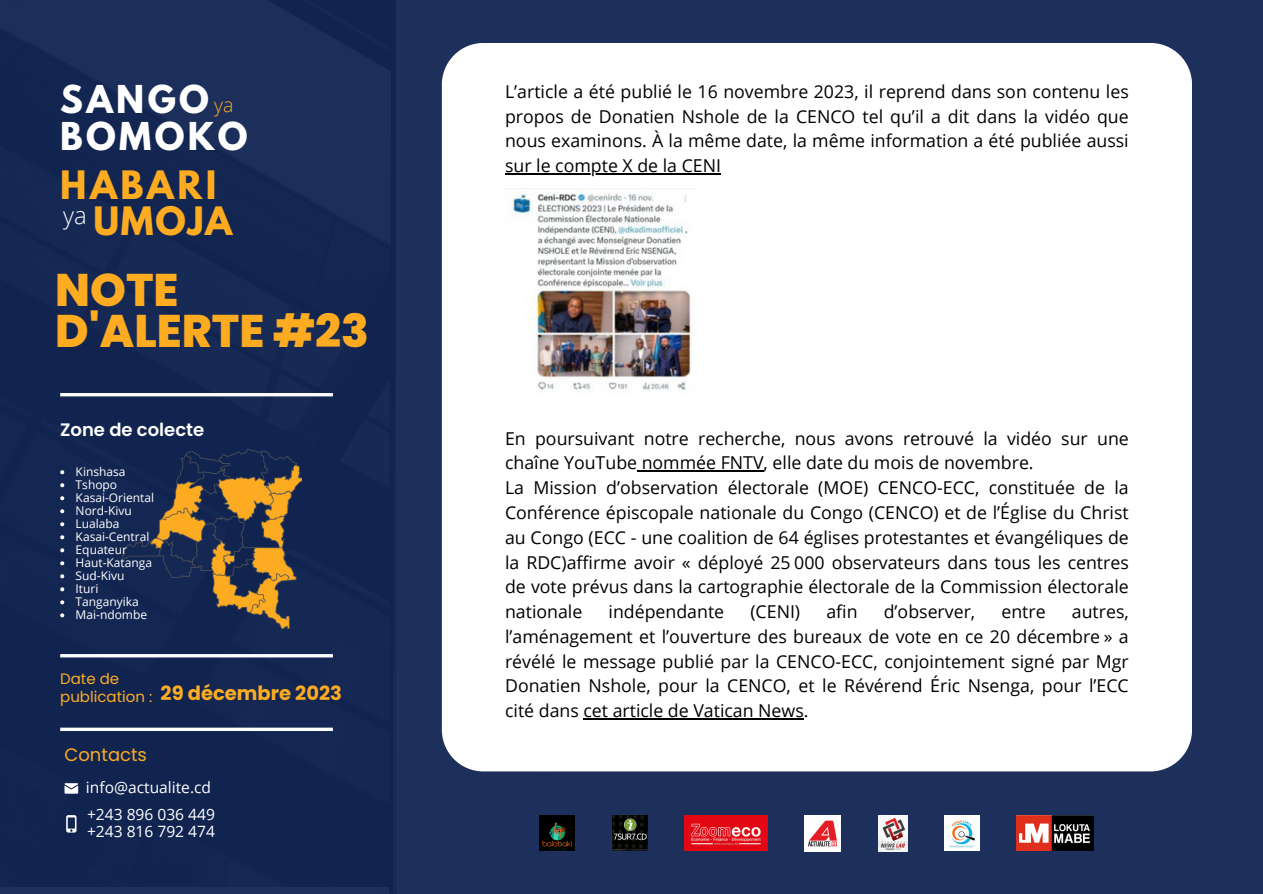
<style>
.page{position:relative;width:1263px;height:894px;background:#fff}
.page>*{position:absolute;margin:0;border:0;box-sizing:border-box;transform-origin:0 0}
.t1{font:800 45.6px "Poppins";color:#fdac22}
.t2{font:700 34.65px "League Spartan";letter-spacing:.095em;color:#fdac22}
.t3{font:700 34.05px "League Spartan";letter-spacing:.095em;color:#fff}
.t4{font:300 23.85px "Open Sans";color:#fff}
.t5{font:700 19.5px "Poppins";color:#fdac22}
.t6{font:300 19.5px "Open Sans";color:#fdac22}
.t7{font:600 18px "Poppins";color:#fff}
.t8{font:18px "Poppins";color:#fdac22}
.t9{font:17.7px/24.8px "Open Sans";color:#000;text-align:justify}
.t10{font:15.6px "Open Sans";color:#fff}
.t11{font:15px/18px "Poppins";color:#fdac22}
.t12{font:12px "Open Sans";color:#fff}
</style>
<div class="page">
<div style="left:0;top:0;width:396px;height:893px;background:#122654"></div>
<div style="left:396px;top:0;width:867px;height:893px;background:#1d305c"></div>
<div style="left:442px;top:43px;width:750px;height:728px;background:#fff"></div>
<hr style="left:60px;top:393px;width:273px;height:3px;background:#fff">
<svg style="left:65px;top:783px;width:13px;height:10px"></svg>
<svg style="left:66px;top:815px;width:10px;height:17px"></svg>
<img style="left:878px;top:815px;width:29px;height:35px">
<img style="left:805px;top:815px;width:36px;height:35px">
<img style="left:685px;top:815px;width:83px;height:34px">
<img style="left:612px;top:815px;width:35px;height:34px">
<img style="left:540px;top:815px;width:35px;height:34px">
<img style="left:945px;top:815px;width:35px;height:34px">
<img style="left:1017px;top:815px;width:76px;height:34px">
<img style="left:123px;top:450px;width:179px;height:178px">
<hr style="left:60px;top:654px;width:273px;height:3px;background:#fff">
<hr style="left:60px;top:727px;width:273px;height:3px;background:#fff">
<img style="left:505px;top:189px;width:190px;height:205px">
<hr style="left:505px;top:173px;width:216px;height:1px;background:#000">
<hr style="left:637px;top:470px;width:127px;height:1px;background:#000">
<hr style="left:583px;top:718px;width:221px;height:1px;background:#000">
<svg style="left:60px;top:470px;width:4px;height:4px"></svg>
<svg style="left:60px;top:483px;width:4px;height:4px"></svg>
<svg style="left:60px;top:496px;width:4px;height:4px"></svg>
<svg style="left:60px;top:509px;width:4px;height:4px"></svg>
<svg style="left:60px;top:522px;width:4px;height:4px"></svg>
<svg style="left:60px;top:535px;width:4px;height:4px"></svg>
<svg style="left:60px;top:548px;width:4px;height:4px"></svg>
<svg style="left:60px;top:561px;width:4px;height:4px"></svg>
<svg style="left:60px;top:574px;width:4px;height:4px"></svg>
<svg style="left:60px;top:587px;width:4px;height:4px"></svg>
<svg style="left:60px;top:600px;width:4px;height:4px"></svg>
<svg style="left:60px;top:613px;width:4px;height:4px"></svg>
<p class="t3" style="left:60px;top:83px;width:150px">SANGO</p>
<p class="t3" style="left:60px;top:119px;width:189px">BOMOKO</p>
<p class="t6" style="left:214px;top:91px;width:21px">ya</p>
<p class="t2" style="left:60px;top:167px;width:158px">HABARI</p>
<p class="t4" style="left:63px;top:199px;width:25px">ya</p>
<p class="t2" style="left:94px;top:204px;width:140px">UMOJA</p>
<p class="t1" style="left:55px;top:258px;width:125px">NOTE</p>
<p class="t1" style="left:55px;top:298px;width:315px">D'ALERTE #23</p>
<p class="t7" style="left:60px;top:417px;width:146px">Zone de colecte</p>
<p class="t12" style="left:76px;top:463px;width:51px">Kinshasa</p>
<p class="t12" style="left:76px;top:476px;width:43px">Tshopo</p>
<p class="t12" style="left:76px;top:489px;width:80px">Kasai-Oriental</p>
<p class="t12" style="left:76px;top:502px;width:58px">Nord-Kivu</p>
<p class="t12" style="left:76px;top:515px;width:45px">Lualaba</p>
<p class="t12" style="left:76px;top:528px;width:75px">Kasai-Central</p>
<p class="t12" style="left:76px;top:541px;width:53px">Equateur</p>
<p class="t12" style="left:76px;top:554px;width:78px">Haut-Katanga</p>
<p class="t12" style="left:76px;top:567px;width:50px">Sud-Kivu</p>
<p class="t12" style="left:76px;top:580px;width:24px">Ituri</p>
<p class="t12" style="left:76px;top:593px;width:65px">Tanganyika</p>
<p class="t12" style="left:76px;top:606px;width:73px">Mai-ndombe</p>
<p class="t11" style="left:60px;top:669px;width:94px">Date de publication :</p>
<p class="t5" style="left:161px;top:679px;width:183px">29 décembre 2023</p>
<p class="t8" style="left:65px;top:741px;width:84px">Contacts</p>
<p class="t10" style="left:86px;top:776px;width:127px">info@actualite.cd</p>
<p class="t10" style="left:87px;top:803px;width:129px">+243 896 036 449</p>
<p class="t10" style="left:87px;top:820px;width:129px">+243 816 792 474</p>
<p class="t9" style="left:505px;top:79px;width:625px">L’article a été publié le 16 novembre 2023, il reprend dans son contenu les propos de Donatien Nshole de la CENCO tel qu’il a dit dans la vidéo que nous examinons. À la même date, la même information a été publiée aussi sur le compte X de la CENI</p>
<p class="t9" style="left:505px;top:425px;width:625px">En poursuivant notre recherche, nous avons retrouvé la vidéo sur une chaîne YouTube nommée FNTV, elle date du mois de novembre.</p>
<p class="t9" style="left:505px;top:475px;width:625px">La Mission d’observation électorale (MOE) CENCO-ECC, constituée de la Conférence épiscopale nationale du Congo (CENCO) et de l’Église du Christ au Congo (ECC - une coalition de 64 églises protestantes et évangéliques de la RDC)affirme avoir « déployé 25 000 observateurs dans tous les centres de vote prévus dans la cartographie électorale de la Commission électorale nationale</p>
<p class="t9" style="left:609px;top:598px;width:117px">indépendante</p>
<p class="t9" style="left:750px;top:598px;width:51px">(CENI)</p>
<p class="t9" style="left:826px;top:598px;width:33px">afin</p>
<p class="t9" style="left:884px;top:598px;width:93px">d’observer,</p>
<p class="t9" style="left:1001px;top:598px;width:46px">entre</p>
<p class="t9" style="left:505px;top:598px;width:625px;text-indent:567px">autres, l’aménagement et l’ouverture des bureaux de vote en ce 20 décembre » a révélé le message publié par la CENCO-ECC, conjointement signé par Mgr Donatien Nshole, pour la CENCO, et le Révérend Éric Nsenga, pour l’ECC cité dans cet article de Vatican News.</p>
</div>
